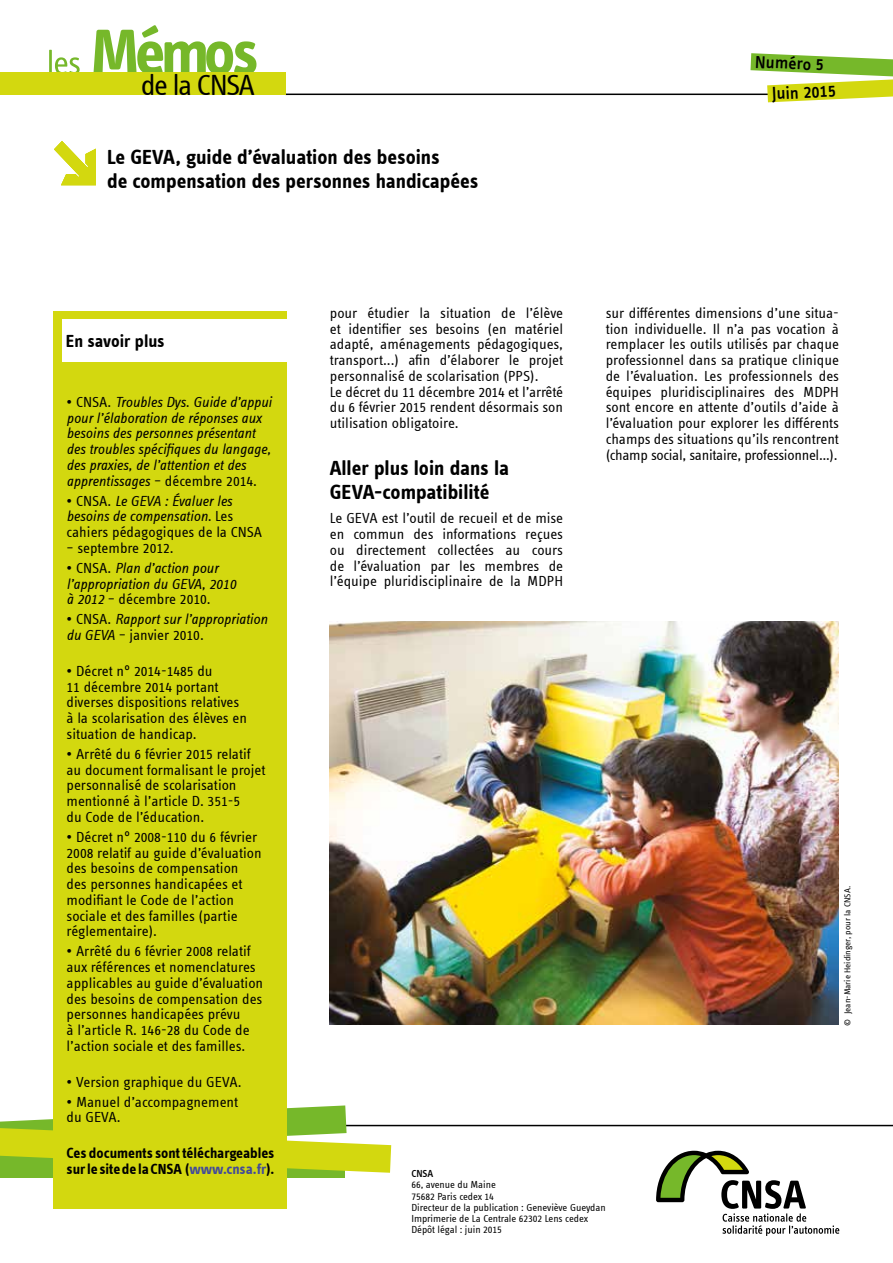
<style>
.page{position:relative;width:893px;height:1263px;background:#fff}
.page>*{position:absolute;margin:0;border:0;box-sizing:border-box;transform-origin:0 0}
.t1{font:30px "Info Text Offc";letter-spacing:-.06em;color:#000}
.t2{font:700 21px/24px "Info Text Offc";color:#000}
.t3{font:500 18px "Info Text Offc";color:#000}
.t4{font:700 18px "Info Text Offc";letter-spacing:-.005em;color:#000}
.t5{font:15px/15.8px "Info Text Offc";color:#000}
.t6{font:italic 15px/15.8px "Info Text Offc";color:#000}
.t7{font:700 15px/15.8px "Info Text Offc";letter-spacing:-.005em;color:#000}
.t8{font:10.5px/11.2px "Info Text Offc";letter-spacing:-.005em;color:#000}
.t9{font:500 10.5px "Info Text Offc";color:#000}
.t10{font:9px "Info Text Offc";color:#000}
.s1{font-style:normal}
.s2{color:#424a9a}
</style>
<div class="page">
<hr style="left:0;top:1125px;width:893px;height:1px;background:#000">
<div style="left:0;top:1150px;width:344px;height:27px;background:#76b82a"></div>
<svg style="left:0;top:1105px;width:391px;height:68px"></svg>
<svg style="left:656px;top:1151px;width:183px;height:85px"></svg>
<hr style="left:285px;top:94px;width:608px;height:1px;background:#000">
<svg style="left:49px;top:25px;width:207px;height:48px"></svg>
<div style="left:0;top:73px;width:285px;height:22px;background:#d3d80f"></div>
<svg style="left:750px;top:53px;width:143px;height:49px"></svg>
<svg style="left:54px;top:141px;width:42px;height:44px"></svg>
<div style="left:54px;top:311px;width:233px;height:898px;background:#d3d80f"></div>
<div style="left:62px;top:319px;width:225px;height:43px;background:#fff"></div>
<img style="left:330px;top:621px;width:509px;height:403px">
<p class="t3" style="left:755px;top:52px;width:70px;rotate:2deg">Numéro 5</p>
<h1 class="t1" style="left:141px;top:69px;width:116px">de la CNSA</h1>
<p class="t3" style="left:771px;top:84px;width:66px;rotate:-3deg">Juin 2015</p>
<h2 class="t2" style="left:107px;top:145px;width:373px">Le GEVA, guide d’évaluation des besoins<br>de compensation des personnes handicapées</h2>
<p class="t4" style="left:66px;top:331px;width:100px">En savoir plus</p>
<p class="t6" style="left:67px;top:394px;width:207px"><span class="s1">• CNSA.</span> Troubles Dys. Guide d’appui pour l’élaboration de réponses aux besoins des personnes présentant des troubles spécifiques du langage, des praxies, de l’attention et des apprentissages <span class="s1">– décembre 2014.</span></p>
<p class="t6" style="left:67px;top:493px;width:197px"><span class="s1">• CNSA.</span> Le GEVA : Évaluer les besoins de compensation. <span class="s1">Les cahiers pédagogiques de la CNSA</span></p>
<p class="t5" style="left:67px;top:540px;width:109px">– septembre 2012.</p>
<p class="t6" style="left:67px;top:560px;width:171px"><span class="s1">• CNSA.</span> Plan d’action pour l’appropriation du GEVA, 2010 à 2012 <span class="s1">– décembre 2010.</span></p>
<p class="t6" style="left:67px;top:612px;width:203px"><span class="s1">• CNSA.</span> Rapport sur l’appropriation du GEVA <span class="s1">– janvier 2010.</span></p>
<p class="t5" style="left:67px;top:663px;width:182px">• Décret n° 2014-1485 du<br>11 décembre 2014 portant diverses dispositions relatives à la scolarisation des élèves en situation de handicap.</p>
<p class="t5" style="left:67px;top:746px;width:200px">• Arrêté du 6 février 2015 relatif au document formalisant le projet personnalisé de scolarisation mentionné à l’article D. 351-5<br>du Code de l’éducation.</p>
<p class="t5" style="left:67px;top:829px;width:197px">• Décret n° 2008-110 du 6 février<br>2008 relatif au guide d’évaluation des besoins de compensation des personnes handicapées et modifiant le Code de l’action sociale et des familles (partie réglementaire).</p>
<p class="t5" style="left:67px;top:944px;width:198px">• Arrêté du 6 février 2008 relatif aux références et nomenclatures applicables au guide d’évaluation des besoins de compensation des personnes handicapées prévu<br>à l’article R. 146-28 du Code de l’action sociale et des familles.</p>
<p class="t5" style="left:67px;top:1074px;width:176px">• Version graphique du GEVA.</p>
<p class="t5" style="left:67px;top:1094px;width:173px">• Manuel d’accompagnement du GEVA.</p>
<p class="t7" style="left:67px;top:1145px;width:209px">Ces documents sont téléchargeables sur le site de la CNSA (<span class="s2">www.cnsa.fr</span>).</p>
<p class="t5" style="left:330px;top:305px;width:235px">pour étudier la situation de l’élève et identifier ses besoins (en matériel adapté, aménagements pédagogiques, transport...) afin d’élaborer le projet personnalisé de scolarisation (PPS).<br>Le décret du 11 décembre 2014 et l’arrêté du 6 février 2015 rendent désormais son utilisation obligatoire.</p>
<h2 class="t2" style="left:330px;top:456px;width:181px">Aller plus loin dans la<br>GEVA-compatibilité</h2>
<p class="t5" style="left:330px;top:511px;width:235px;text-align:justify">Le GEVA est l’outil de recueil et de mise en commun des informations reçues ou directement collectées au cours de l’évaluation par les membres de l’équipe pluridisciplinaire de la MDPH</p>
<p class="t5" style="left:606px;top:305px;width:235px;text-align:justify">sur différentes dimensions d’une situa&shy;tion individuelle. Il n’a pas vocation à remplacer les outils utilisés par chaque professionnel dans sa pratique clinique de l’évaluation. Les professionnels des équipes pluridisciplinaires des MDPH sont encore en attente d’outils d’aide à l’évaluation pour explorer les différents champs des situations qu’ils rencontrent (champ social, sanitaire, professionnel…).</p>
<p class="t10" style="left:843px;top:1025px;width:141px;rotate:-90deg">© Jean-Marie Heidinger, pour la CNSA.</p>
<p class="t9" style="left:411px;top:1168px;width:23px">CNSA</p>
<p class="t8" style="left:411px;top:1179px;width:196px">66, avenue du Maine<br>75682 Paris cedex 14<br>Directeur de la publication : Geneviève Gueydan<br>Imprimerie de La Centrale 62302 Lens cedex<br>Dépôt légal : juin 2015</p>
</div>
